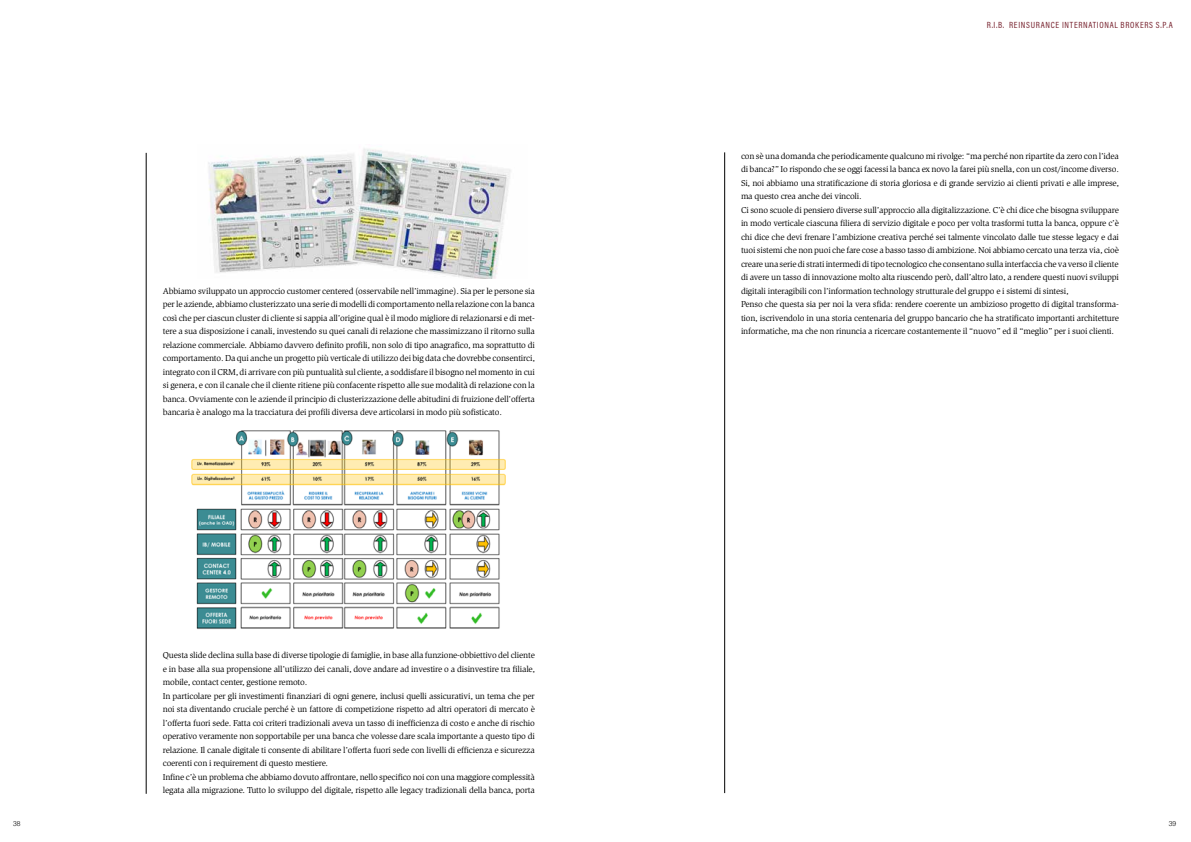
<style>
.page{position:relative;width:1191px;height:842px;background:#fff}
.page>*{position:absolute;margin:0;border:0;box-sizing:border-box;transform-origin:0 0}
.t1{font:9px "Acumin Pro Cond";letter-spacing:.08em;color:#76202c}
.t2{font:8.8px/13.5px "Slimbach Std";letter-spacing:-.02em;color:#000}
.t3{font:300 7px "Helvetica";color:#000;scale:.95 1}
</style>
<div class="page">
<hr style="left:146px;top:153px;width:1px;height:641px;background:#000">
<hr style="left:724px;top:152px;width:1px;height:641px;background:#000">
<img style="left:208px;top:148px;width:303px;height:130px">
<img style="left:191px;top:430px;width:315px;height:200px">
<p class="t2" style="left:163px;top:284px;width:373px;text-align:justify">Abbiamo sviluppato un approccio customer centered (osservabile nell’immagine). Sia per le persone sia per le aziende, abbiamo clusterizzato una serie di modelli di comportamento nella relazione con la banca così che per ciascun cluster di cliente si sappia all’origine qual è il modo migliore di relazionarsi e di met&shy;tere a sua disposizione i canali, investendo su quei canali di relazione che massimizzano il ritorno sulla relazione commerciale. Abbiamo davvero definito profili, non solo di tipo anagrafico, ma soprattutto di comportamento. Da qui anche un progetto più verticale di utilizzo dei big data che dovrebbe consentirci, integrato con il CRM, di arrivare con più puntualità sul cliente, a soddisfare il bisogno nel momento in cui si genera, e con il canale che il cliente ritiene più confacente rispetto alle sue modalità di relazione con la banca. Ovviamente con le aziende il principio di clusterizzazione delle abitudini di fruizione dell’offerta bancaria è analogo ma la tracciatura dei profili diversa deve articolarsi in modo più sofisticato.</p>
<p class="t2" style="left:163px;top:649px;width:374px">Questa slide declina sulla base di diverse tipologie di famiglie, in base alla funzione-obbiettivo del cliente e in base alla sua propensione all’utilizzo dei canali, dove andare ad investire o a disinvestire tra filiale, mobile, contact center, gestione remoto.<br>In particolare per gli investimenti finanziari di ogni genere, inclusi quelli assicurativi, un tema che per noi sta diventando cruciale perché è un fattore di competizione rispetto ad altri operatori di mercato è l’offerta fuori sede. Fatta coi criteri tradizionali aveva un tasso di inefficienza di costo e anche di rischio operativo veramente non sopportabile per una banca che volesse dare scala importante a questo tipo di relazione. Il canale digitale ti consente di abilitare l’offerta fuori sede con livelli di efficienza e sicurezza coerenti con i requirement di questo mestiere.<br>Infine c’è un problema che abbiamo dovuto affrontare, nello specifico noi con una maggiore complessità legata alla migrazione. Tutto lo sviluppo del digitale, rispetto alle legacy tradizionali della banca, porta</p>
<p class="t1" style="left:986px;top:19px;width:187px">R.I.B. REINSURANCE INTERNATIONAL BROKERS S.P.A</p>
<p class="t2" style="left:741px;top:149px;width:379px">con sè una domanda che periodicamente qualcuno mi rivolge: “ma perché non ripartite da zero con l’idea di banca?” Io rispondo che se oggi facessi la banca ex novo la farei più snella, con un cost/income diverso.<br>Si, noi abbiamo una stratificazione di storia gloriosa e di grande servizio ai clienti privati e alle imprese, ma questo crea anche dei vincoli.<br>Ci sono scuole di pensiero diverse sull’approccio alla digitalizzazione. C’è chi dice che bisogna sviluppare in modo verticale ciascuna filiera di servizio digitale e poco per volta trasformi tutta la banca, oppure c’è chi dice che devi frenare l’ambizione creativa perché sei talmente vincolato dalle tue stesse legacy e dai tuoi sistemi che non puoi che fare cose a basso tasso di ambizione. Noi abbiamo cercato una terza via, cioè creare una serie di strati intermedi di tipo tecnologico che consentano sulla interfaccia che va verso il cliente di avere un tasso di innovazione molto alta riuscendo però, dall’altro lato, a rendere questi nuovi sviluppi digitali interagibili con l’information technology strutturale del gruppo e i sistemi di sintesi,<br>Penso che questa sia per noi la vera sfida: rendere coerente un ambizioso progetto di digital transforma&shy;tion, iscrivendolo in una storia centenaria del gruppo bancario che ha stratificato importanti architetture informatiche, ma che non rinuncia a ricercare costantemente il “nuovo” ed il “meglio” per i suoi clienti.</p>
<p class="t3" style="left:13px;top:818px;width:9px">38</p>
<p class="t3" style="left:1168px;top:818px;width:9px">39</p>
</div>
